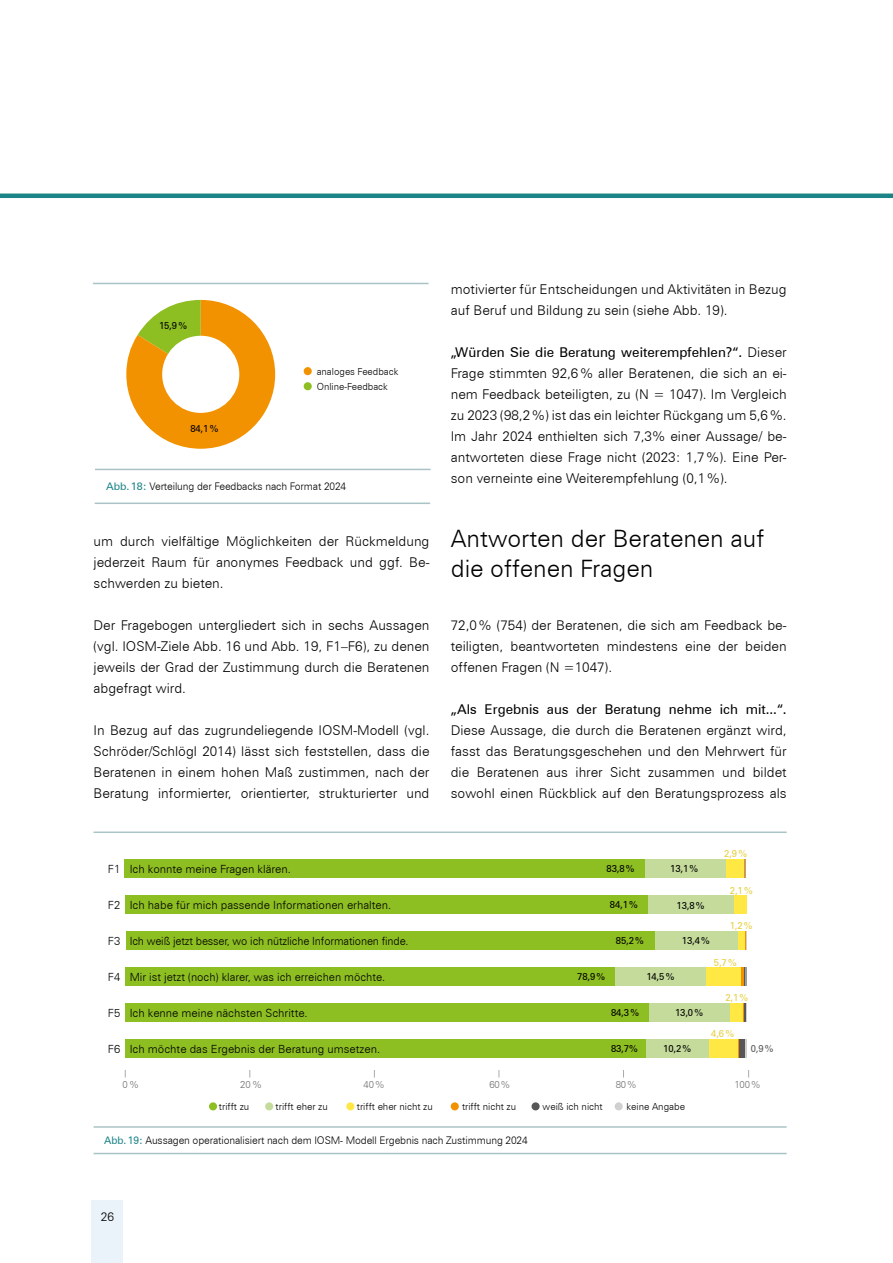
<style>
.page{position:relative;width:893px;height:1263px;background:#fff}
.page>*{position:absolute;margin:0;border:0;box-sizing:border-box;transform-origin:0 0}
.t1{font:300 24px/30px "Zurich BT";color:#000}
.t2{font:300 13.5px/21px "Zurich BT";color:#000;text-align:justify}
.t3{font:300 12px "Zurich BT";color:#000}
.t4{font:300 11.25px "Zurich BT";color:#000}
.t5{font:300 10.5px "Zurich BT";letter-spacing:-.01em;color:#000}
.t6{font:300 9.75px "Zurich BT";color:#000}
.t7{font:9.75px "Zurich BT";letter-spacing:-.01em;color:#000}
.t8{font:9.75px "Zurich BT";color:#e6ce3d}
.t9{font:300 9.75px "Zurich BT";letter-spacing:-.01em;color:#706f6f}
.t10{font:9.75px "Zurich BT";color:#575757}
.s1{font-weight:400;color:#1b8487}
.s2{font-weight:400}
</style>
<div class="page">
<div style="left:91px;top:1200px;width:32px;height:63px;background:#eaf3f9"></div>
<svg style="left:744px;top:859px;width:2px;height:18px"></svg>
<div style="left:726px;top:859px;width:18px;height:18px;background:#ffe843"></div>
<div style="left:645px;top:859px;width:81px;height:18px;background:#c4db9b"></div>
<div style="left:125px;top:859px;width:520px;height:18px;background:#8dbe22"></div>
<div style="left:733px;top:895px;width:13px;height:18px;background:#ffe843"></div>
<div style="left:648px;top:895px;width:85px;height:18px;background:#c4db9b"></div>
<div style="left:126px;top:895px;width:522px;height:18px;background:#8dbe22"></div>
<svg style="left:745px;top:931px;width:2px;height:18px"></svg>
<div style="left:738px;top:931px;width:7px;height:18px;background:#ffe843"></div>
<div style="left:655px;top:931px;width:83px;height:18px;background:#c4db9b"></div>
<div style="left:126px;top:931px;width:529px;height:18px;background:#8dbe22"></div>
<svg style="left:741px;top:967px;width:5px;height:18px"></svg>
<div style="left:705px;top:967px;width:36px;height:18px;background:#ffe843"></div>
<div style="left:615px;top:967px;width:90px;height:18px;background:#c4db9b"></div>
<div style="left:126px;top:967px;width:489px;height:18px;background:#8dbe22"></div>
<svg style="left:743px;top:1003px;width:3px;height:18px"></svg>
<div style="left:729px;top:1003px;width:14px;height:18px;background:#ffe843"></div>
<div style="left:649px;top:1003px;width:80px;height:18px;background:#c4db9b"></div>
<div style="left:126px;top:1003px;width:523px;height:18px;background:#8dbe22"></div>
<svg style="left:745px;top:1039px;width:1px;height:18px"></svg>
<div style="left:739px;top:1039px;width:6px;height:18px;background:#575757"></div>
<svg style="left:738px;top:1039px;width:1px;height:18px"></svg>
<div style="left:709px;top:1039px;width:29px;height:18px;background:#ffe843"></div>
<div style="left:646px;top:1039px;width:63px;height:18px;background:#c4db9b"></div>
<div style="left:126px;top:1039px;width:520px;height:18px;background:#8dbe22"></div>
<hr style="left:94px;top:1126px;width:693px;height:2px;background:#aac3c6">
<hr style="left:94px;top:831px;width:693px;height:2px;background:#aac3c6">
<hr style="left:94px;top:1153px;width:693px;height:1px;background:#aac3c6">
<div style="left:209px;top:1102px;width:8px;height:8px;background:#8dbe22;border-radius:50%"></div>
<div style="left:265px;top:1102px;width:8px;height:8px;background:#c4db9b;border-radius:50%"></div>
<div style="left:346px;top:1102px;width:8px;height:8px;background:#ffe843;border-radius:50%"></div>
<div style="left:451px;top:1102px;width:8px;height:8px;background:#f39200;border-radius:50%"></div>
<div style="left:531px;top:1102px;width:9px;height:8px;background:#575757;border-radius:50%"></div>
<div style="left:615px;top:1102px;width:8px;height:8px;background:#d0d0d0;border-radius:50%"></div>
<hr style="left:0;top:194px;width:893px;height:4px;background:#1b8487">
<hr style="left:95px;top:503px;width:335px;height:1px;background:#aac3c6">
<hr style="left:95px;top:469px;width:336px;height:1px;background:#aac3c6">
<hr style="left:93px;top:283px;width:336px;height:1px;background:#aac3c6">
<svg style="left:126px;top:300px;width:149px;height:149px"></svg>
<div style="left:162px;top:336px;width:77px;height:77px;background:#fff;border-radius:50%"></div>
<div style="left:304px;top:367px;width:8px;height:8px;background:#f39200;border-radius:50%"></div>
<div style="left:304px;top:382px;width:8px;height:8px;background:#8dbe22;border-radius:50%"></div>
<p class="t7" style="left:159px;top:320px;width:30px">15,9%</p>
<p class="t7" style="left:190px;top:422px;width:30px">84,1%</p>
<p class="t6" style="left:317px;top:365px;width:83px">analoges Feedback</p>
<p class="t6" style="left:317px;top:380px;width:73px">Online-Feedback</p>
<p class="t5" style="left:106px;top:480px;width:242px"><span class="s1">Abb. 18:</span> Verteilung der Feedbacks nach Format 2024</p>
<p class="t2" style="left:94px;top:531px;width:337px">um durch vielfältige Möglichkeiten der Rückmeldung jederzeit Raum für anonymes Feedback und ggf. Be&shy;schwerden zu bieten.</p>
<p class="t2" style="left:94px;top:615px;width:337px">Der Fragebogen untergliedert sich in sechs Aussagen (vgl. IOSM-Ziele Abb. 16 und Abb. 19, F1–F6), zu denen jeweils der Grad der Zustimmung durch die Beratenen abgefragt wird.</p>
<p class="t2" style="left:94px;top:720px;width:337px">In Bezug auf das zugrundeliegende IOSM-Modell (vgl.<br>Schröder/Schlögl 2014) lässt sich feststellen, dass die Beratenen in einem hohen Maß zustimmen, nach der Beratung informierter, orientierter, strukturierter und</p>
<p class="t2" style="left:451px;top:279px;width:337px">motivierter für Entscheidungen und Aktivitäten in Bezug auf Beruf und Bildung zu sein (siehe Abb. 19).</p>
<p class="t2" style="left:451px;top:342px;width:337px"><span class="s2">„Würden Sie die Beratung weiterempfehlen?“.</span> Dieser Frage stimmten 92,6% aller Beratenen, die sich an ei&shy;nem Feedback beteiligten, zu (N = 1047). Im Vergleich zu 2023 (98,2%) ist das ein leichter Rückgang um 5,6%.<br>Im Jahr 2024 enthielten sich 7,3% einer Aussage/ be&shy;antworteten diese Frage nicht (2023: 1,7%). Eine Per&shy;son verneinte eine Weiterempfehlung (0,1%).</p>
<p class="t1" style="left:451px;top:524px;width:315px">Antworten der Beratenen auf die offenen Fragen</p>
<p class="t2" style="left:451px;top:615px;width:337px">72,0% (754) der Beratenen, die sich am Feedback be&shy;teiligten, beantworteten mindestens eine der beiden offenen Fragen (N =1047).</p>
<p class="t2" style="left:451px;top:699px;width:337px;text-align:left"><span class="s2">„Als Ergebnis aus der Beratung nehme ich mit...“.<br></span>Diese Aussage, die durch die Beratenen ergänzt wird, fasst das Beratungsgeschehen und den Mehrwert für die Beratenen aus ihrer Sicht zusammen und bildet sowohl einen Rückblick auf den Beratungsprozess als</p>
<p class="t8" style="left:724px;top:848px;width:25px">2,9%</p>
<p class="t8" style="left:730px;top:884px;width:25px">2,1%</p>
<p class="t8" style="left:730px;top:920px;width:25px">1,2%</p>
<p class="t4" style="left:108px;top:862px;width:185px">F1 Ich konnte meine Fragen klären.</p>
<p class="t4" style="left:108px;top:898px;width:285px">F2 Ich habe für mich passende Informationen erhalten.</p>
<p class="t4" style="left:108px;top:934px;width:302px">F3 Ich weiß jetzt besser, wo ich nützliche Informationen finde.</p>
<p class="t4" style="left:108px;top:970px;width:279px">F4 Mir ist jetzt (noch) klarer, was ich erreichen möchte.</p>
<p class="t4" style="left:108px;top:1006px;width:201px">F5 Ich kenne meine nächsten Schritte.</p>
<p class="t4" style="left:108px;top:1042px;width:274px">F6 Ich möchte das Ergebnis der Beratung umsetzen.</p>
<p class="t7" style="left:611px;top:1042px;width:29px">83,7%</p>
<p class="t7" style="left:606px;top:863px;width:30px">83,8%</p>
<p class="t7" style="left:610px;top:899px;width:30px">84,1%</p>
<p class="t7" style="left:676px;top:899px;width:30px">13,8%</p>
<p class="t7" style="left:616px;top:934px;width:30px">85,2%</p>
<p class="t7" style="left:670px;top:863px;width:30px">13,1%</p>
<p class="t7" style="left:682px;top:935px;width:30px">13,4%</p>
<p class="t8" style="left:714px;top:956px;width:25px">5,7%</p>
<p class="t8" style="left:725px;top:992px;width:25px">2,1%</p>
<p class="t8" style="left:711px;top:1027px;width:25px">4,6%</p>
<p class="t7" style="left:577px;top:971px;width:30px">78,9%</p>
<p class="t7" style="left:646px;top:971px;width:30px">14,5%</p>
<p class="t7" style="left:675px;top:1006px;width:30px">13,0%</p>
<p class="t7" style="left:611px;top:1006px;width:30px">84,3%</p>
<p class="t7" style="left:663px;top:1042px;width:30px">10,2%</p>
<p class="t10" style="left:751px;top:1042px;width:25px">0,9%</p>
<p class="t9" style="left:122px;top:1078px;width:18px">0%</p>
<p class="t9" style="left:240px;top:1078px;width:23px">20 %</p>
<p class="t9" style="left:364px;top:1078px;width:22px">40%</p>
<p class="t9" style="left:489px;top:1078px;width:22px">60%</p>
<p class="t9" style="left:616px;top:1078px;width:22px">80%</p>
<p class="t9" style="left:734px;top:1078px;width:27px">100%</p>
<p class="t6" style="left:219px;top:1100px;width:32px">trifft zu</p>
<p class="t6" style="left:276px;top:1100px;width:54px">trifft eher zu</p>
<p class="t6" style="left:357px;top:1100px;width:77px">trifft eher nicht zu</p>
<p class="t6" style="left:462px;top:1100px;width:56px">trifft nicht zu</p>
<p class="t6" style="left:543px;top:1100px;width:62px">weiß ich nicht</p>
<p class="t6" style="left:627px;top:1100px;width:60px">keine Angabe</p>
<p class="t5" style="left:104px;top:1134px;width:425px"><span class="s1">Abb. 19:</span> Aussagen operationalisiert nach dem IOSM- Modell Ergebnis nach Zustimmung 2024</p>
<p class="t3" style="left:101px;top:1209px;width:15px">26</p>
</div>
